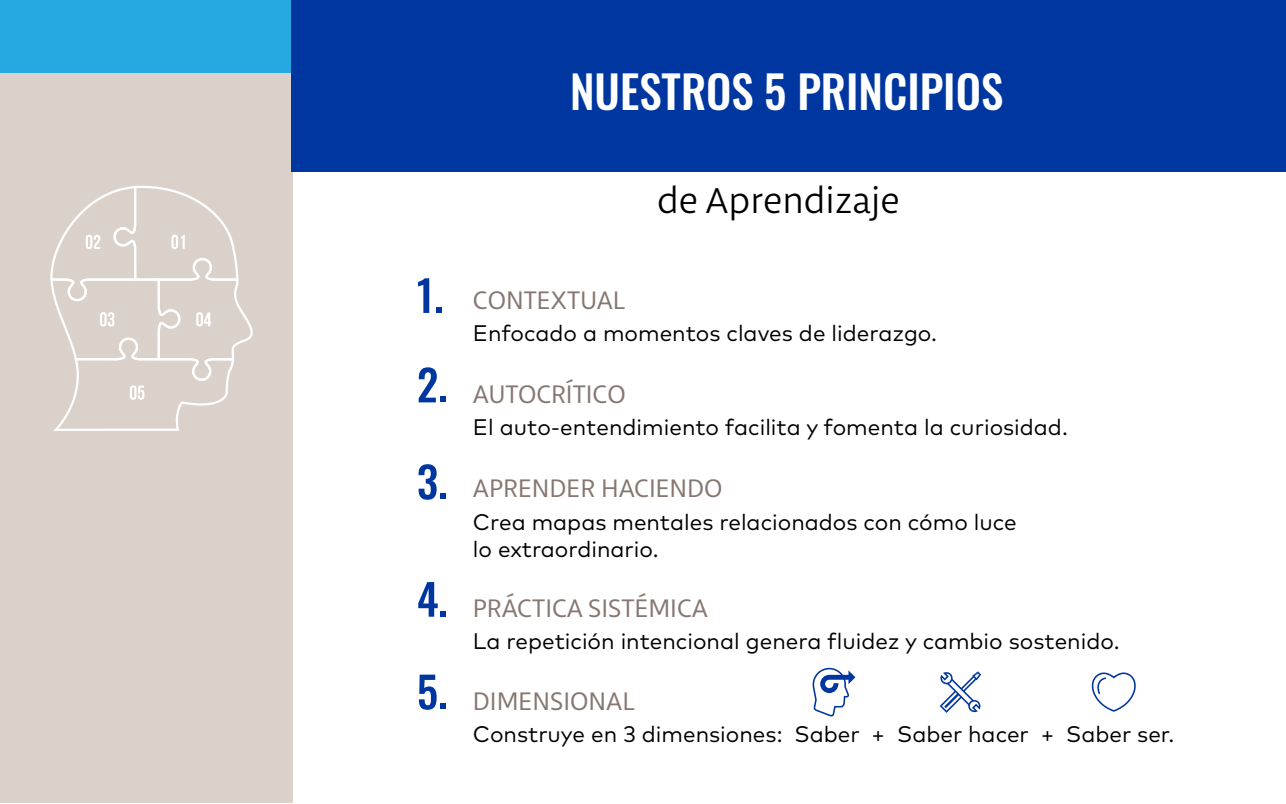
<style>
.page{position:relative;width:1286px;height:804px;background:#fff}
.page>*{position:absolute;margin:0;border:0;box-sizing:border-box;transform-origin:0 0}
.t1{font:500 45px "Oswald";color:#fff}
.t2{font:38.25px "Libertad";color:#000}
.t3{font:27px "Libertad";color:#867770}
.t4{font:22.5px/27px "Mark Pro";color:#000}
</style>
<div class="page">
<svg style="left:939px;top:671px;width:42px;height:41px"></svg>
<svg style="left:1091px;top:672px;width:45px;height:39px"></svg>
<svg style="left:812px;top:667px;width:43px;height:49px"></svg>
<div style="left:0;top:534px;width:293px;height:268px;background:#dad1cb"></div>
<div style="left:0;top:72px;width:293px;height:462px;background:#dad1cb"></div>
<div style="left:0;top:0;width:293px;height:72px;background:#26a9e0"></div>
<svg style="left:50px;top:185px;width:203px;height:246px"></svg>
<svg style="left:418px;top:278px;width:11px;height:35px"></svg>
<svg style="left:436px;top:307px;width:5px;height:6px"></svg>
<svg style="left:418px;top:367px;width:28px;height:35px"></svg>
<svg style="left:418px;top:464px;width:28px;height:35px"></svg>
<svg style="left:418px;top:582px;width:28px;height:34px"></svg>
<svg style="left:419px;top:674px;width:26px;height:35px"></svg>
<div style="left:291px;top:0;width:994px;height:171px;background:#0036a0"></div>
<h1 class="t1" style="left:570px;top:52px;width:434px">NUESTROS 5 PRINCIPIOS</h1>
<h2 class="t2" style="left:657px;top:177px;width:244px">de Aprendizaje</h2>
<p class="t3" style="left:473px;top:284px;width:154px">CONTEXTUAL</p>
<p class="t4" style="left:473px;top:318px;width:465px">Enfocado a momentos claves de liderazgo.</p>
<p class="t3" style="left:473px;top:377px;width:154px">AUTOCRÍTICO</p>
<p class="t4" style="left:473px;top:411px;width:596px">El auto-entendimiento facilita y fomenta la curiosidad.</p>
<p class="t3" style="left:473px;top:472px;width:251px">APRENDER HACIENDO</p>
<p class="t4" style="left:473px;top:506px;width:545px">Crea mapas mentales relacionados con cómo luce lo extraordinario.</p>
<p class="t3" style="left:473px;top:591px;width:236px">PRÁCTICA SISTÉMICA</p>
<p class="t4" style="left:473px;top:625px;width:648px">La repetición intencional genera fluidez y cambio sostenido.</p>
<p class="t3" style="left:473px;top:684px;width:163px">DIMENSIONAL</p>
<p class="t4" style="left:473px;top:718px;width:702px">Construye en 3 dimensiones: Saber + Saber hacer + Saber ser.</p>
</div>
